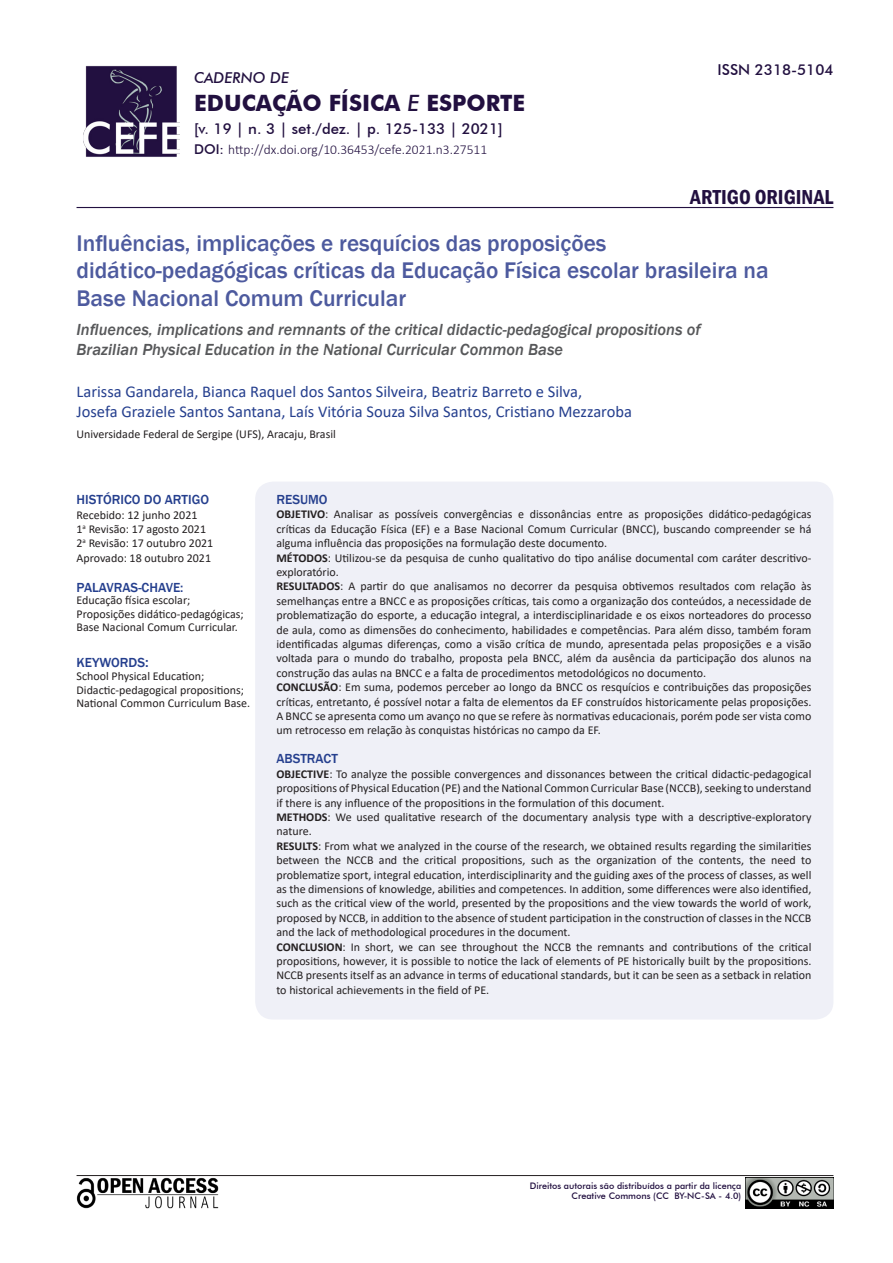
<style>
.page{position:relative;width:893px;height:1263px;background:#fff}
.page>*{position:absolute;margin:0;border:0;box-sizing:border-box;transform-origin:0 0}
.TITULO_ARTIGO_INGLÊS{font:500 23.25px "Franklin Gothic";color:#4d5a9e}
.t1{font:700 22.5px "Futura BT";color:#221040}
.t2{font:600 condensed 20.85px "Franklin Gothic";color:#221040}
.AUTORES{font:16.5px "Calibri";color:#253f8e}
.TITULO_ARTIGO_INGLÊS-2{font:italic 500 16.5px "Franklin Gothic";color:#57585a}
.t3{font:500 15px "Futura BT";color:#221040}
.t4{font:italic 500 15px "Futura BT";color:#221040}
.RESUMO_ABSTRACT{font:500 13.5px "Franklin Gothic";color:#253f8e}
.t5{font:300 13.5px "Calibri";color:#221040}
.RESUMO_ABSTRACT-2{font:12px/14.4px "Calibri";color:#231f20;text-align:justify}
.t6{font:500 9px "Futura BT";color:#221040}
.s1{font-weight:500;font-style:italic}
.s2{font-family:"Futura BT";font-weight:500}
.s3{font-size:15px}
.s4{font-weight:700}
</style>
<div class="page">
<div style="left:255px;top:482px;width:578px;height:537px;background:#eff0f7;border-radius:18px"></div>
<hr style="left:77px;top:207px;width:756px;height:1px;background:#221040">
<img style="left:83px;top:65px;width:96px;height:92px">
<img style="left:77px;top:1177px;width:142px;height:31px">
<img style="left:746px;top:1177px;width:87px;height:32px">
<hr style="left:77px;top:1175px;width:756px;height:1px;background:#231f20">
<p class="t4" style="left:194px;top:68px;width:97px">CADERNO DE</p>
<p class="t1" style="left:194px;top:90px;width:333px">EDUCAÇÃO FÍSICA <span class="s1">E</span> ESPORTE</p>
<p class="t3" style="left:194px;top:119px;width:310px">[v. 19 | n. 3 | set./dez. | p. 125-133 | 2021]</p>
<p class="t5" style="left:194px;top:142px;width:295px"><span class="s2">DOI:</span> http://dx.doi.org/10.36453/cefe.2021.n3.27511</p>
<p class="t3" style="left:718px;top:61px;width:117px">ISSN 2318-5104</p>
<p class="t2" style="left:690px;top:183px;width:145px">ARTIGO ORIGINAL</p>
<p class="TITULO_ARTIGO_INGLÊS" style="left:77px;top:228px;width:531px">Influências, implicações e resquícios das proposições</p>
<p class="TITULO_ARTIGO_INGLÊS" style="left:77px;top:256px;width:694px">didático-pedagógicas críticas da Educação Física escolar brasileira na</p>
<p class="TITULO_ARTIGO_INGLÊS" style="left:77px;top:284px;width:331px">Base Nacional Comum Curricular</p>
<p class="TITULO_ARTIGO_INGLÊS-2" style="left:77px;top:319px;width:626px">Influences, implications and remnants of the critical didactic-pedagogical propositions of</p>
<p class="TITULO_ARTIGO_INGLÊS-2" style="left:77px;top:340px;width:488px">Brazilian Physical Education in the National Curricular Common Base</p>
<p class="AUTORES" style="left:77px;top:380px;width:507px">Larissa Gandarela, Bianca Raquel dos Santos Silveira, Beatriz Barreto e Silva,</p>
<p class="AUTORES" style="left:77px;top:400px;width:557px">Josefa Graziele Santos Santana, Laís Vitória Souza Silva Santos, Cristiano Mezzaroba</p>
<p class="RESUMO_ABSTRACT-2" style="left:77px;top:426px;width:261px">Universidade Federal de Sergipe (UFS), Aracaju, Brasil</p>
<p class="RESUMO_ABSTRACT" style="left:77px;top:491px;width:134px">HISTÓRICO DO ARTIGO</p>
<p class="RESUMO_ABSTRACT-2" style="left:77px;top:507px;width:122px">Recebido: 12 junho 2021</p>
<p class="RESUMO_ABSTRACT-2" style="left:77px;top:521px;width:131px">1<sup>a</sup> Revisão: 17 agosto 2021</p>
<p class="RESUMO_ABSTRACT-2" style="left:77px;top:536px;width:138px">2<sup>a</sup> Revisão: 17 outubro 2021</p>
<p class="RESUMO_ABSTRACT-2" style="left:77px;top:550px;width:136px">Aprovado: 18 outubro 2021</p>
<p class="RESUMO_ABSTRACT" style="left:77px;top:580px;width:108px">PALAVRAS-CHAVE:</p>
<p class="RESUMO_ABSTRACT-2" style="left:77px;top:593px;width:115px">Educação física escolar;</p>
<p class="RESUMO_ABSTRACT-2" style="left:77px;top:607px;width:169px;line-height:13.5px">Proposições didático-pedagógicas;<br>Base Nacional Comum Curricular.</p>
<p class="RESUMO_ABSTRACT" style="left:77px;top:654px;width:74px">KEYWORDS<span class="s3">:</span></p>
<p class="RESUMO_ABSTRACT-2" style="left:77px;top:669px;width:129px">School Physical Education;</p>
<p class="RESUMO_ABSTRACT-2" style="left:77px;top:683px;width:175px;line-height:13.5px">Didactic-pedagogical propositions;<br>National Common Curriculum Base.</p>
<p class="RESUMO_ABSTRACT" style="left:276px;top:491px;width:53px">RESUMO</p>
<p class="RESUMO_ABSTRACT-2" style="left:276px;top:507px;width:536px"><span class="s4">OBJETIVO</span>: Analisar as possíveis convergências e dissonâncias entre as proposições didático-pedagógicas críticas da Educação Física (EF) e a Base Nacional Comum Curricular (BNCC), buscando compreender se há alguma influência das proposições na formulação deste documento.</p>
<p class="RESUMO_ABSTRACT-2" style="left:276px;top:550px;width:536px"><span class="s4">MÉTODOS</span>: Utilizou-se da pesquisa de cunho qualitativo do tipo análise documental com caráter descritivo&shy;exploratório.</p>
<p class="RESUMO_ABSTRACT-2" style="left:276px;top:579px;width:536px"><span class="s4">RESULTADOS</span>: A partir do que analisamos no decorrer da pesquisa obtivemos resultados com relação às semelhanças entre a BNCC e as proposições críticas, tais como a organização dos conteúdos, a necessidade de problematização do esporte, a educação integral, a interdisciplinaridade e os eixos norteadores do processo de aula, como as dimensões do conhecimento, habilidades e competências. Para além disso, também foram identificadas algumas diferenças, como a visão crítica de mundo, apresentada pelas proposições e a visão voltada para o mundo do trabalho, proposta pela BNCC, além da ausência da participação dos alunos na construção das aulas na BNCC e a falta de procedimentos metodológicos no documento.</p>
<p class="RESUMO_ABSTRACT-2" style="left:276px;top:680px;width:536px"><span class="s4">CONCLUSÃO</span>: Em suma, podemos perceber ao longo da BNCC os resquícios e contribuições das proposições críticas, entretanto, é possível notar a falta de elementos da EF construídos historicamente pelas proposições.<br>A BNCC se apresenta como um avanço no que se refere às normativas educacionais, porém pode ser vista como um retrocesso em relação às conquistas históricas no campo da EF.</p>
<p class="RESUMO_ABSTRACT" style="left:276px;top:751px;width:63px">ABSTRACT</p>
<p class="RESUMO_ABSTRACT-2" style="left:276px;top:766px;width:536px"><span class="s4">OBJECTIVE</span>: To analyze the possible convergences and dissonances between the critical didactic-pedagogical propositions of Physical Education (PE) and the National Common Curricular Base (NCCB), seeking to understand if there is any influence of the propositions in the formulation of this document.</p>
<p class="RESUMO_ABSTRACT-2" style="left:276px;top:809px;width:536px"><span class="s4">METHODS</span>: We used qualitative research of the documentary analysis type with a descriptive-exploratory nature.</p>
<p class="RESUMO_ABSTRACT-2" style="left:276px;top:838px;width:536px"><span class="s4">RESULTS</span>: From what we analyzed in the course of the research, we obtained results regarding the similarities between the NCCB and the critical propositions, such as the organization of the contents, the need to problematize sport, integral education, interdisciplinarity and the guiding axes of the process of classes, as well as the dimensions of knowledge, abilities and competences. In addition, some differences were also identified, such as the critical view of the world, presented by the propositions and the view towards the world of work, proposed by NCCB, in addition to the absence of student participation in the construction of classes in the NCCB and the lack of methodological procedures in the document.</p>
<p class="RESUMO_ABSTRACT-2" style="left:276px;top:939px;width:536px"><span class="s4">CONCLUSION</span>: In short, we can see throughout the NCCB the remnants and contributions of the critical propositions, however, it is possible to notice the lack of elements of PE historically built by the propositions.<br>NCCB presents itself as an advance in terms of educational standards, but it can be seen as a setback in relation to historical achievements in the field of PE.</p>
<p class="t6" style="left:530px;top:1180px;width:213px">Direitos autorais são distribuídos a partir da licença</p>
<p class="t6" style="left:572px;top:1190px;width:171px">Creative Commons (CC BY-NC-SA - 4.0)</p>
</div>
